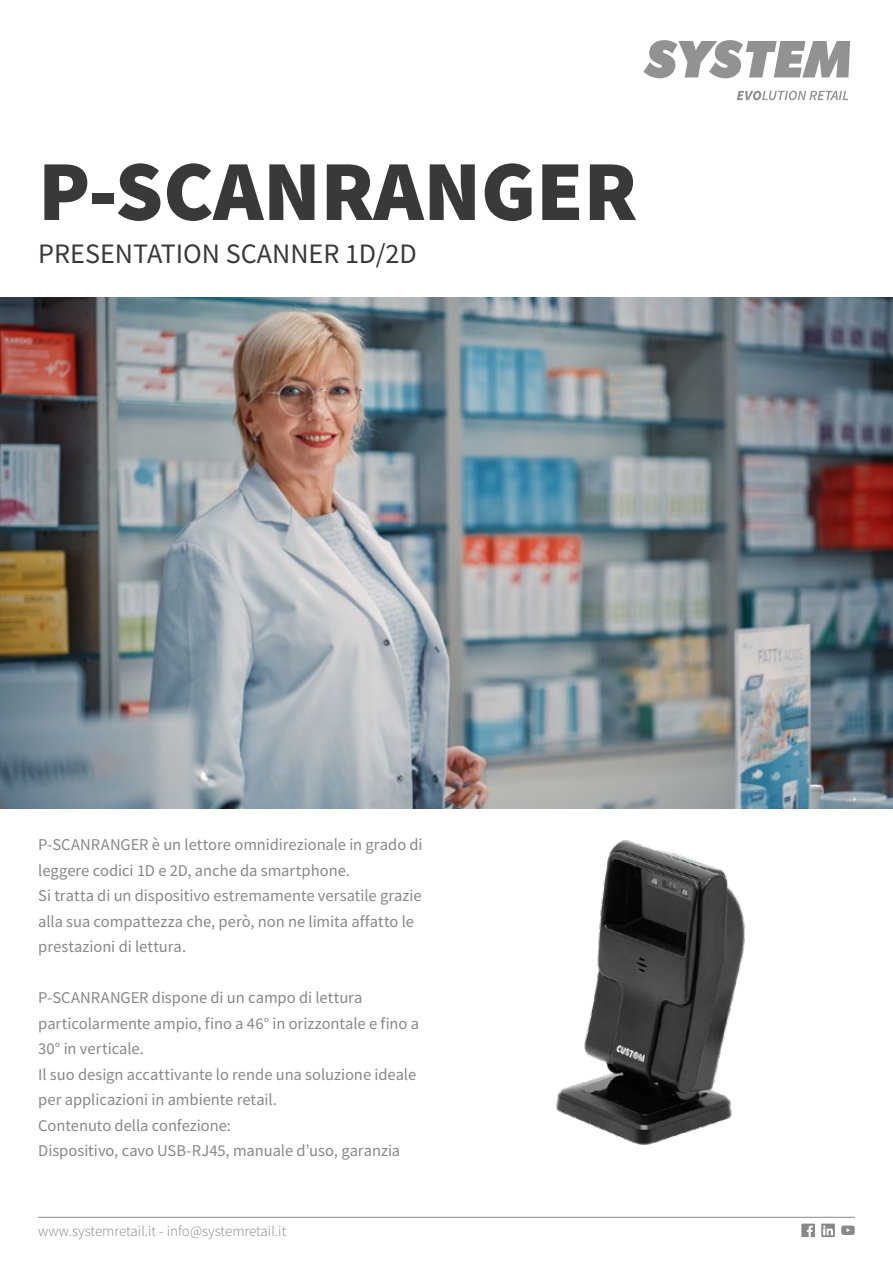
<style>
.page{position:relative;width:893px;height:1263px;background:#fff}
.page>*{position:absolute;margin:0;border:0;box-sizing:border-box;transform-origin:0 0}
.t1{font:900 85.5px "Source Sans Pro";color:#393939}
.t2{font:28.2px "Source Sans Pro";color:#393939}
.t3{font:16.5px/25.5px "Source Sans Pro";letter-spacing:-.005em;color:#888}
.t4{font:300 15px "Source Sans Pro";color:#888}
</style>
<div class="page">
<img style="left:0;top:298px;width:893px;height:511px">
<svg style="left:643px;top:40px;width:207px;height:38px"></svg>
<svg style="left:737px;top:91px;width:111px;height:9px"></svg>
<svg style="left:801px;top:1223px;width:14px;height:14px"></svg>
<svg style="left:821px;top:1223px;width:14px;height:14px"></svg>
<svg style="left:841px;top:1225px;width:14px;height:10px"></svg>
<hr style="left:38px;top:1217px;width:817px;height:1px;background:#888">
<img style="left:556px;top:840px;width:189px;height:305px">
<h1 class="t1" style="left:38px;top:132px;width:601px">P-SCANRANGER</h1>
<h2 class="t2" style="left:38px;top:236px;width:380px">PRESENTATION SCANNER 1D/2D</h2>
<p class="t3" style="left:38px;top:832px;width:386px">P-SCANRANGER è un lettore omnidirezionale in grado di leggere codici 1D e 2D, anche da smartphone.<br>Si tratta di un dispositivo estremamente versatile grazie alla sua compattezza che, però, non ne limita affatto le prestazioni di lettura.</p>
<p class="t3" style="left:38px;top:985px;width:382px">P-SCANRANGER dispone di un campo di lettura particolarmente ampio, fino a 46° in orizzontale e fino a 30° in verticale.<br>Il suo design accattivante lo rende una soluzione ideale per applicazioni in ambiente retail.<br>Contenuto della confezione:<br>Dispositivo, cavo USB-RJ45, manuale d’uso, garanzia</p>
<p class="t4" style="left:38px;top:1222px;width:250px">www.systemretail.it - info@systemretail.it</p>
</div>
